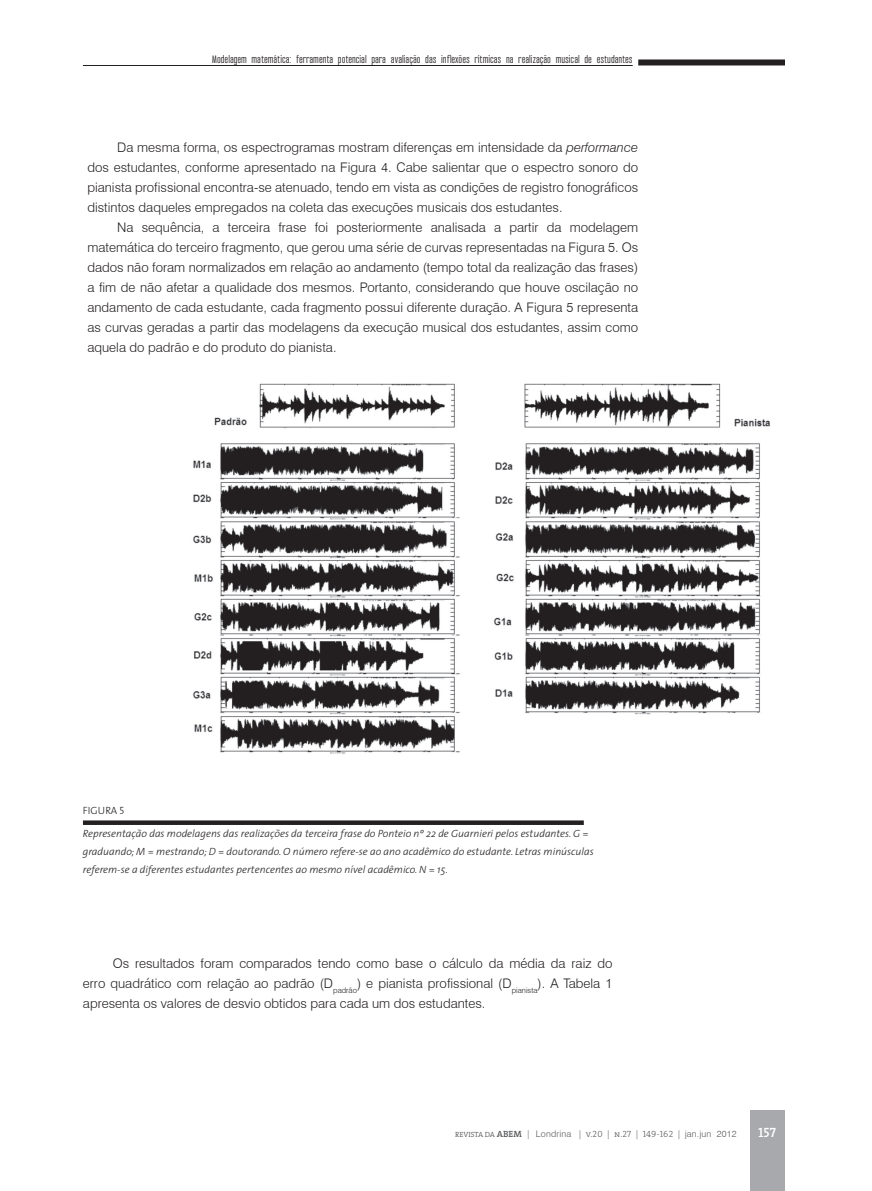
<style>
.page{position:relative;width:872px;height:1191px;background:#fff}
.page>*{position:absolute;margin:0;border:0;box-sizing:border-box;transform-origin:0 0}
.t1{font:13.5px "The Serif Semi Bold Caps";color:#fff}
.t2{font:300 13.2px/20px "Swiss 721 BT";color:#231f20;text-align:justify}
.t3{font:italic 300 10.5px/18px "The Sans";color:#231f20}
.t4{font:10.5px "The Sans Light Caps";color:#231f20}
.t5{font:9px "Wearetrippin Short";color:#231f20}
.t6{font:300 9px "Swiss 721 BT";letter-spacing:.02em;color:#57585a}
.s1{font-style:italic}
.s2{font-family:"The Serif";font-size:7.5px}
.s3{font-family:"The Serif";font-weight:600}
.s4{font-family:"The Serif Light Caps";font-weight:400}
</style>
<div class="page">
<hr style="left:83px;top:65px;width:549px;height:1px;background:#231f20">
<div style="left:749px;top:1110px;width:35px;height:81px;background:#a8a9ad"></div>
<div style="left:638px;top:59px;width:147px;height:6px;background:#231f20"></div>
<img style="left:193px;top:383px;width:578px;height:371px">
<div style="left:83px;top:820px;width:501px;height:5px;background:#231f20"></div>
<p class="t5" style="left:212px;top:53px;width:422px">Modelagem matemática: ferramenta potencial para avaliação das inflexões rítmicas na realização musical de estudantes</p>
<p class="t2" style="left:87px;top:138px;width:552px;text-indent:30px">Da mesma forma, os espectrogramas mostram diferenças em intensidade da <span class="s1">performance </span>dos estudantes, conforme apresentado na Figura 4. Cabe salientar que o espectro sonoro do pianista profissional encontra-se atenuado, tendo em vista as condições de registro fonográficos distintos daqueles empregados na coleta das execuções musicais dos estudantes.</p>
<p class="t2" style="left:87px;top:217px;width:552px;text-indent:30px">Na sequência, a terceira frase foi posteriormente analisada a partir da modelagem matemática do terceiro fragmento, que gerou uma série de curvas representadas na Figura 5. Os dados não foram normalizados em relação ao andamento (tempo total da realização das frases) a fim de não afetar a qualidade dos mesmos. Portanto, considerando que houve oscilação no andamento de cada estudante, cada fragmento possui diferente duração. A Figura 5 representa as curvas geradas a partir das modelagens da execução musical dos estudantes, assim como aquela do padrão e do produto do pianista.</p>
<p class="t4" style="left:83px;top:802px;width:43px">FIGURA 5</p>
<p class="t3" style="left:83px;top:824px;width:512px">Representação das modelagens das realizações da terceira frase do Ponteio nº 22 de Guarnieri pelos estudantes. G = graduando; M = mestrando; D = doutorando. O número refere-se ao ano acadêmico do estudante. Letras minúsculas referem-se a diferentes estudantes pertencentes ao mesmo nível acadêmico. N = 15.</p>
<p class="t2" style="left:83px;top:953px;width:531px;text-indent:30px">Os resultados foram comparados tendo como base o cálculo da média da raiz do erro quadrático com relação ao padrão (D<sub>padrão</sub>) e pianista profissional (D<sub>pianista</sub>). A Tabela 1 apresenta os valores de desvio obtidos para cada um dos estudantes.</p>
<p class="t6" style="left:455px;top:1127px;width:283px"><span class="s2">REVISTA DA</span> <span class="s3">ABEM</span> | Londrina <span class="s4">| v.20 | n.27 | 149-162 |</span> jan.jun 2012</p>
<p class="t1" style="left:758px;top:1121px;width:19px">157</p>
</div>
